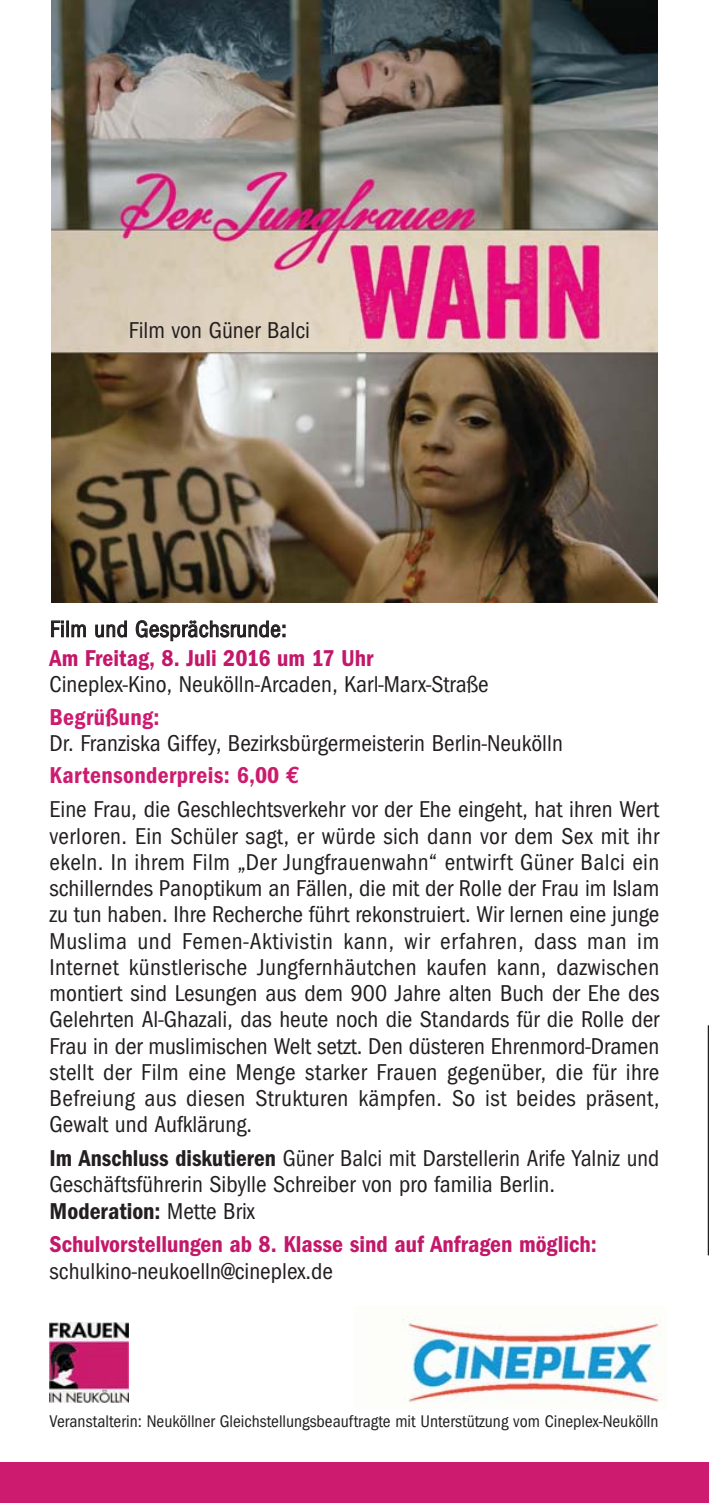
<style>
.page{position:relative;width:709px;height:1503px;background:#fff}
.page>*{position:absolute;margin:0;border:0;box-sizing:border-box;transform-origin:0 0}
.t1{font:condensed 23.75px/26.2px "Franklin Gothic";color:#231f20}
.t2{font:600 condensed 23.75px "Franklin Gothic";color:#c3176a}
.t3{font:600 condensed 23.75px "Franklin Gothic";letter-spacing:.015em;color:#cd1b70}
.t4{font:condensed 17.5px "Franklin Gothic";color:#231f20}
.s1{font-weight:600;color:#cd1b70}
.s2{font-family:"Euro Mono";font-weight:700;font-stretch:normal;color:#cd1b70}
.s3{font-weight:600}
</style>
<div class="page">
<div style="left:0;top:1462px;width:709px;height:40px;background:#cd1b70"></div>
<img style="left:51px;top:0;width:607px;height:602px">
<img style="left:50px;top:1322px;width:79px;height:80px">
<img style="left:401px;top:1317px;width:261px;height:85px">
<hr style="left:707px;top:1025px;width:2px;height:230px;background:#231f20">
<p class="t1" style="left:129px;top:319px;width:183px">Film von Güner Balci</p>
<p class="t1" style="left:50px;top:618px;width:238px">Film und Gesprächsrunde:</p>
<p class="t2" style="left:50px;top:649px;width:325px">Am Freitag, 8. Juli 2016 um 17 Uhr</p>
<p class="t1" style="left:50px;top:673px;width:440px">Cineplex-Kino, Neukölln-Arcaden, Karl-Marx-Straße</p>
<p class="t3" style="left:50px;top:707px;width:111px">Begrüßung:</p>
<p class="t1" style="left:50px;top:728px;width:611px;line-height:33.2px">Dr. Franziska Giffey, Bezirksbürgermeisterin Berlin-Neukölln<br><span class="s1">Kartensonderpreis: 6,00</span> <span class="s2">€<br></span>Eine Frau, die Geschlechtsverkehr vor der Ehe eingeht, hat ihren Wert</p>
<p class="t1" style="left:50px;top:824px;width:611px;text-align:justify">verloren. Ein Schüler sagt, er würde sich dann vor dem Sex mit ihr ekeln. In ihrem Film „Der Jungfrauenwahn“ entwirft Güner Balci ein schillerndes Panoptikum an Fällen, die mit der Rolle der Frau im Islam zu tun haben. Ihre Recherche führt rekonstruiert. Wir lernen eine junge Muslima und Femen-Aktivistin kann, wir erfahren, dass man im Internet künstlerische Jungfernhäutchen kaufen kann, dazwischen montiert sind Lesungen aus dem 900 Jahre alten Buch der Ehe des Gelehrten Al-Ghazali, das heute noch die Standards für die Rolle der Frau in der muslimischen Welt setzt. Den düsteren Ehrenmord-Dramen stellt der Film eine Menge starker Frauen gegenüber, die für ihre Befreiung aus diesen Strukturen kämpfen. So ist beides präsent, Gewalt und Aufklärung.</p>
<p class="t1" style="left:50px;top:1147px;width:611px"><span class="s3">Im Anschluss diskutieren</span> Güner Balci mit Darstellerin Arife Yalniz und<br>Geschäftsführerin Sibylle Schreiber von pro familia Berlin.<br><span class="s3">Moderation:</span> Mette Brix</p>
<p class="t2" style="left:50px;top:1235px;width:549px">Schulvorstellungen ab 8. Klasse sind auf Anfragen möglich:</p>
<p class="t1" style="left:50px;top:1259px;width:285px">schulkino-neukoelln@cineplex.de</p>
<p class="t4" style="left:50px;top:1414px;width:610px">Veranstalterin: Neuköllner Gleichstellungsbeauftragte mit Unterstützung vom Cineplex-Neukölln</p>
</div>
